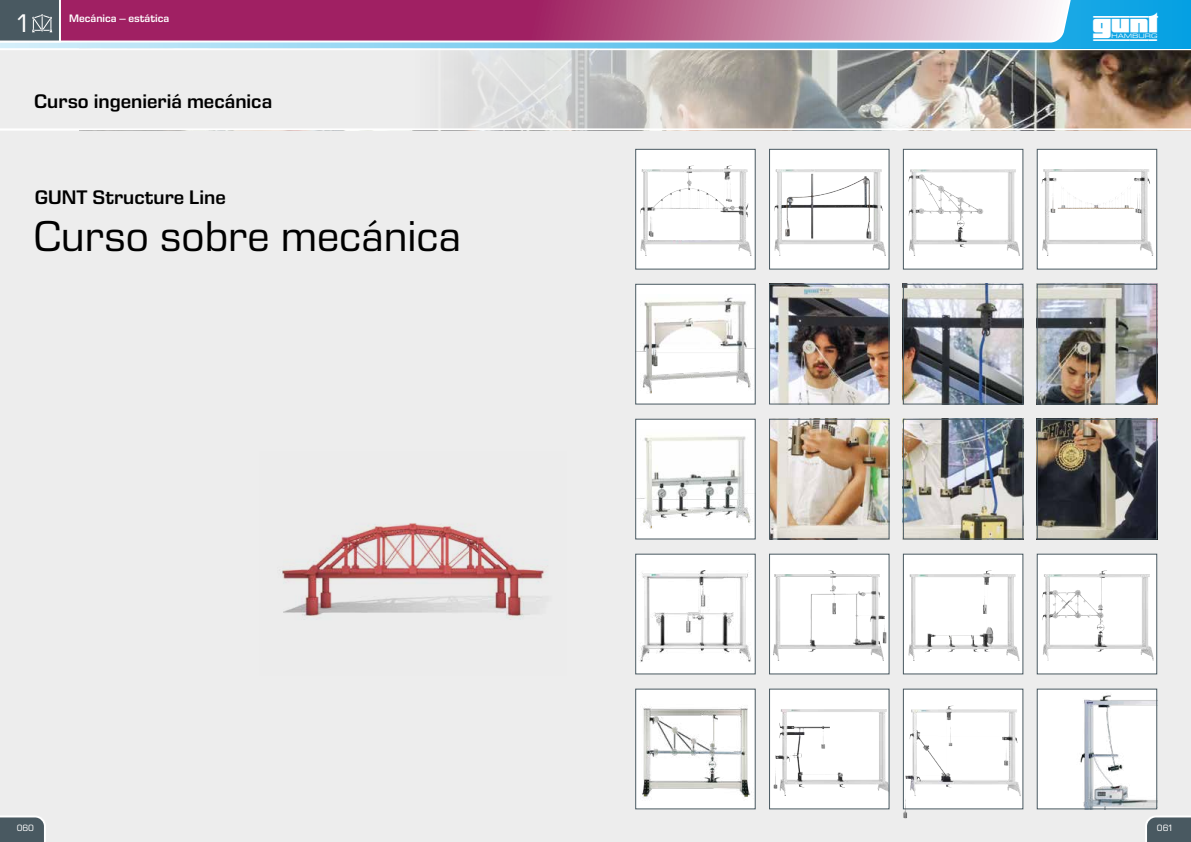
<style>
.page{position:relative;width:1191px;height:842px;background:#fff}
.page>*{position:absolute;margin:0;border:0;box-sizing:border-box;transform-origin:0 0}
.t1{font:44px "Eurostile Next LT Pro";color:#000}
.t2{font:700 39.8px "gunt 2 E Symbol";color:#fff}
.t3{font:26px "Eurostile Next LT Pro";color:#fff}
.t4{font:600 20px "Eurostile Next LT Pro";color:#000}
.t5{font:600 11px "Eurostile Next LT Pro";color:#fff}
.t6{font:9.3px "Eurostile Next LT Pro";letter-spacing:-.005em;color:#fff}
</style>
<div class="page">
<div style="left:0;top:130px;width:1191px;height:712px;background:#ededed"></div>
<img style="left:279px;top:523px;width:269px;height:97px">
<div style="left:635px;top:149px;width:120px;height:120px;background:#fff"></div>
<img style="left:640px;top:166px;width:112px;height:90px">
<div style="left:635px;top:149px;width:120px;height:121px;border:1px solid #495961"></div>
<div style="left:635px;top:284px;width:120px;height:120px;background:#fff"></div>
<img style="left:637px;top:297px;width:116px;height:96px">
<div style="left:635px;top:284px;width:120px;height:121px;border:1px solid #495961"></div>
<div style="left:769px;top:689px;width:120px;height:120px;background:#fff"></div>
<img style="left:773px;top:709px;width:13px;height:87px">
<div style="left:903px;top:554px;width:120px;height:120px;background:#fff;border:1px solid #495961"></div>
<img style="left:905px;top:286px;width:116px;height:117px">
<div style="left:903px;top:284px;width:120px;height:121px;border:1px solid #495961"></div>
<img style="left:905px;top:421px;width:116px;height:116px">
<div style="left:903px;top:419px;width:120px;height:120px;border:1px solid #495961"></div>
<div style="left:769px;top:149px;width:120px;height:120px;background:#fff"></div>
<img style="left:774px;top:169px;width:112px;height:87px">
<div style="left:769px;top:149px;width:120px;height:121px;border:1px solid #495961"></div>
<img style="left:771px;top:286px;width:116px;height:117px">
<div style="left:769px;top:284px;width:120px;height:121px;border:1px solid #495961"></div>
<img style="left:771px;top:421px;width:116px;height:116px">
<div style="left:769px;top:419px;width:120px;height:120px;border:1px solid #495961"></div>
<img style="left:1038px;top:286px;width:117px;height:117px">
<div style="left:1036px;top:284px;width:121px;height:121px;border:1px solid #495961"></div>
<img style="left:1038px;top:421px;width:117px;height:116px">
<div style="left:1036px;top:419px;width:121px;height:120px;border:1px solid #495961"></div>
<div style="left:1037px;top:554px;width:119px;height:120px;background:#fff"></div>
<img style="left:1042px;top:570px;width:100px;height:90px">
<div style="left:1036px;top:554px;width:121px;height:120px;border:1px solid #495961"></div>
<div style="left:1037px;top:689px;width:119px;height:120px;background:#fff"></div>
<img style="left:1080px;top:695px;width:75px;height:112px">
<div style="left:1036px;top:689px;width:121px;height:120px;border:1px solid #495961"></div>
<div style="left:1036px;top:149px;width:121px;height:121px;background:#fff;border:1px solid #495961"></div>
<div style="left:635px;top:419px;width:120px;height:120px;background:#fff"></div>
<img style="left:637px;top:436px;width:114px;height:92px">
<div style="left:635px;top:419px;width:120px;height:120px;border:1px solid #495961"></div>
<div style="left:903px;top:149px;width:120px;height:120px;background:#fff"></div>
<img style="left:908px;top:169px;width:112px;height:87px">
<div style="left:903px;top:149px;width:120px;height:121px;border:1px solid #495961"></div>
<div style="left:903px;top:689px;width:120px;height:120px;background:#fff"></div>
<img style="left:903px;top:706px;width:49px;height:112px">
<div style="left:769px;top:554px;width:120px;height:120px;background:#fff;border:1px solid #495961"></div>
<div style="left:635px;top:554px;width:120px;height:120px;background:#fff"></div>
<img style="left:639px;top:570px;width:112px;height:92px">
<div style="left:635px;top:554px;width:120px;height:120px;border:1px solid #495961"></div>
<div style="left:635px;top:689px;width:120px;height:120px;background:#fff"></div>
<img style="left:642px;top:707px;width:109px;height:90px">
<img style="left:1041px;top:169px;width:112px;height:87px">
<img style="left:773px;top:570px;width:111px;height:91px">
<svg style="left:1007px;top:574px;width:13px;height:87px"></svg>
<img style="left:908px;top:570px;width:99px;height:91px">
<div style="left:0;top:0;width:1191px;height:48px;background:linear-gradient(to right,#d7effa,#04a0e3)"></div>
<svg style="left:0;top:0;width:1075px;height:44px;background:#b66793"></svg>
<svg style="left:0;top:0;width:61px;height:43px;background:#606e75"></svg>
<img style="left:0;top:48px;width:1191px;height:81px">
<svg style="left:1145px;top:816px;width:46px;height:26px"></svg>
<svg style="left:0;top:816px;width:46px;height:26px"></svg>
<svg style="left:1093px;top:16px;width:18px;height:25px"></svg>
<h3 class="t3" style="left:18px;top:9px;width:12px">1</h3>
<p class="t5" style="left:69px;top:12px;width:102px">Mecánica – estática</p>
<p class="t4" style="left:34px;top:90px;width:240px">Curso ingenieriá mecánica</p>
<p class="t4" style="left:35px;top:186px;width:192px">GUNT Structure Line</p>
<h1 class="t1" style="left:33px;top:212px;width:429px">Curso sobre mecánica</h1>
<h2 class="t2" style="left:1111px;top:7px;width:51px">◆■▼</h2>
<p class="t6" style="left:17px;top:823px;width:19px">060</p>
<p class="t6" style="left:1157px;top:823px;width:17px">061</p>
</div>
